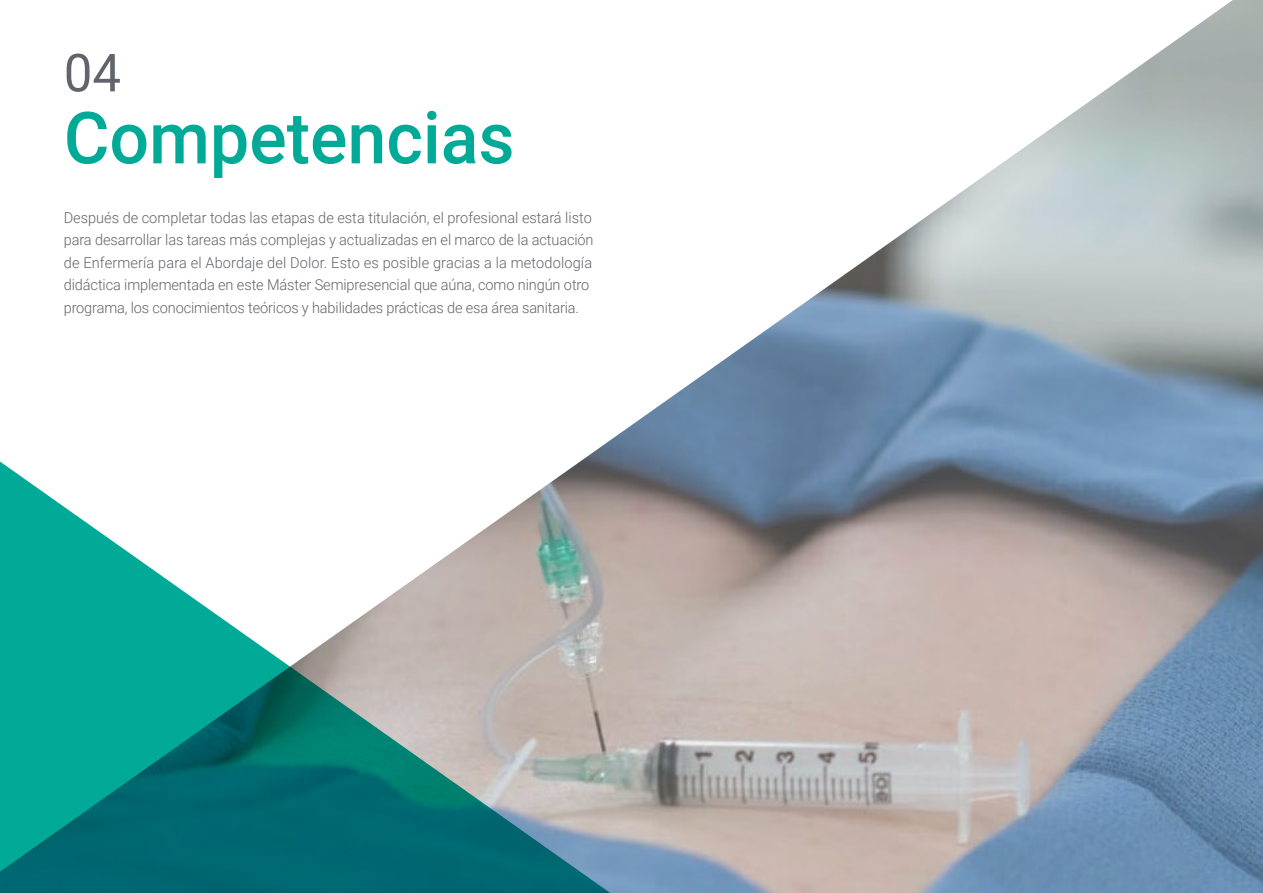
<style>
.page{position:relative;width:1263px;height:893px;background:#fff}
.page>*{position:absolute;margin:0;border:0;box-sizing:border-box;transform-origin:0 0}
.t1{font:500 72px "Roboto";color:#00aa97}
.t2{font:52.5px "Roboto";color:#61646a}
.t3{font:300 15px/22.5px "Roboto";letter-spacing:-.005em;color:#61646a}
</style>
<div class="page">
<img style="left:602px;top:0;width:661px;height:893px">
<svg style="left:0;top:446px;width:640px;height:447px"></svg>
<h2 class="t2" style="left:64px;top:36px;width:59px">04</h2>
<h1 class="t1" style="left:64px;top:87px;width:452px">Competencias</h1>
<p class="t3" style="left:64px;top:206px;width:531px">Después de completar todas las etapas de esta titulación, el profesional estará listo para desarrollar las tareas más complejas y actualizadas en el marco de la actuación de Enfermería para el Abordaje del Dolor. Esto es posible gracias a la metodología didáctica implementada en este Máster Semipresencial que aúna, como ningún otro programa, los conocimientos teóricos y habilidades prácticas de esa área sanitaria.</p>
</div>
